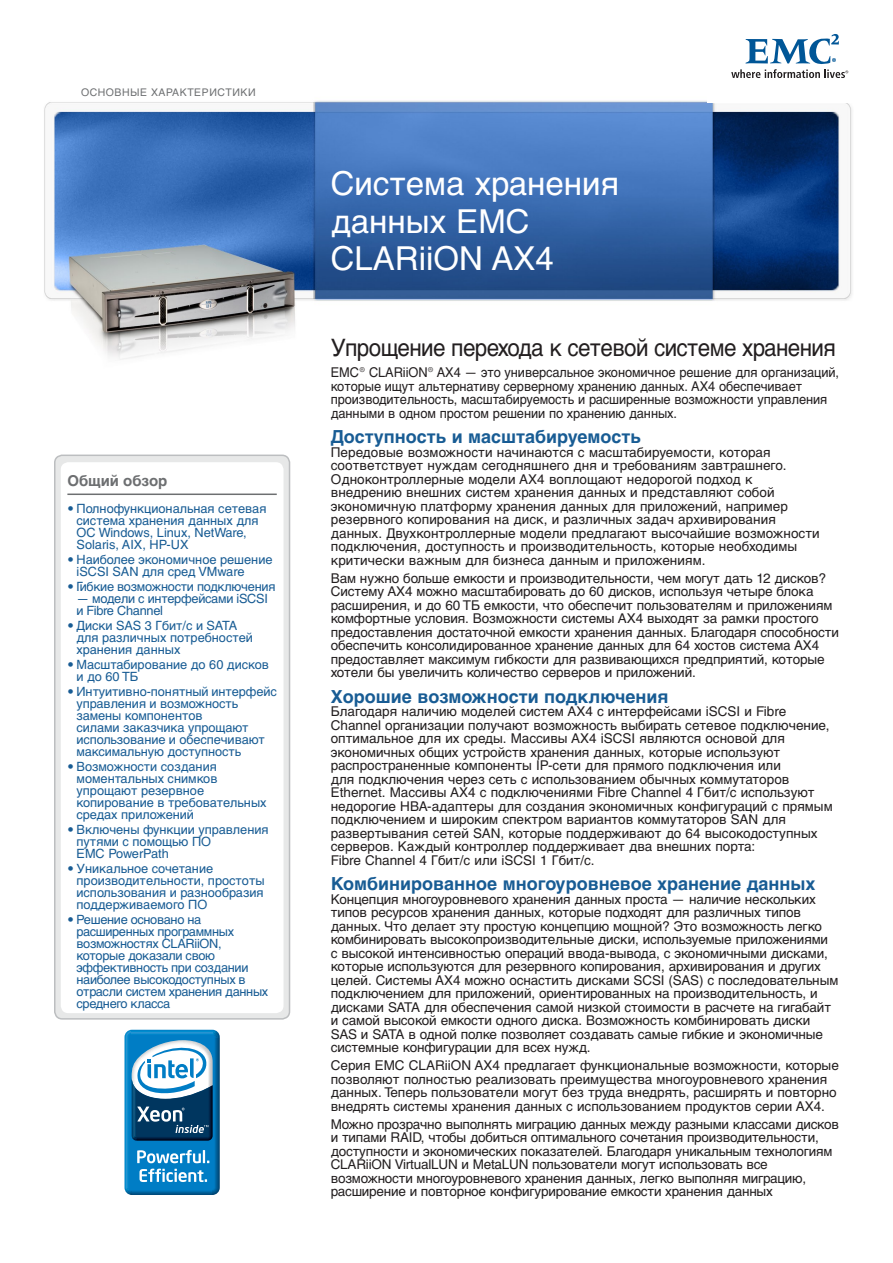
<style>
.page{position:relative;width:893px;height:1263px;background:#fff}
.page>*{position:absolute;margin:0;border:0;box-sizing:border-box;transform-origin:0 0}
.t1{font:33px/37.5px "Helvetica Cyr Upright";color:#fff}
.t2{font:24px "Helvetica Cyr Upright";letter-spacing:-.025em;color:#231f20;scale:.93 1}
.t3{font:700 18px "Helvetica Cyr";color:#185c94}
.t4{font:700 15px "Helvetica Cyr";color:#6d6f71}
.t5{font:13.5px/13.5px "Helvetica Cyr Upright";letter-spacing:-.01em;color:#231f20}
.t6{font:13.5px/13.5px "Helvetica Cyr Upright";letter-spacing:-.01em;color:#231f20;scale:.95 1}
.t7{font:12.75px/12px "Helvetica Cyr Upright";letter-spacing:-.005em;color:#185c94}
.t8{font:12.75px/12px "Helvetica Cyr Upright";letter-spacing:-.025em;color:#185c94}
.t9{font:10.5px "Helvetica Cyr Upright";letter-spacing:.05em;color:#6d6f71}
</style>
<div class="page">
<img style="left:44px;top:100px;width:808px;height:260px">
<div style="left:707px;top:14px;width:162px;height:88px;background:#fff"></div>
<svg style="left:731px;top:34px;width:117px;height:44px"></svg>
<div style="left:55px;top:455px;width:235px;height:564px;background:#e7e8e8;border-radius:8px"></div>
<div style="left:54px;top:455px;width:236px;height:565px;border:2px solid #bcbec0;border-radius:8px"></div>
<div style="left:61px;top:462px;width:223px;height:551px;background:#fff;border-radius:8px"></div>
<hr style="left:67px;top:493px;width:210px;height:2px;background:#6d6f71">
<svg style="left:124px;top:1030px;width:96px;height:165px"></svg>
<p class="t9" style="left:81px;top:86px;width:176px">ОСНОВНЫЕ ХАРАКТЕРИСТИКИ</p>
<p class="t4" style="left:67px;top:472px;width:102px">Общий обзор</p>
<p class="t7" style="left:77px;top:502px;width:192px;text-indent:-9px">• Полнофункциональная сетевая система хранения данных для<br>ОС Windows, Linux, NetWare,<br>Solaris, AIX, HP-UX</p>
<p class="t7" style="left:77px;top:553px;width:198px;text-indent:-9px">• Наиболее экономичное решение iSCSI SAN для сред VMware</p>
<p class="t7" style="left:68px;top:580px;width:209px">• Гибкие возможности подключения</p>
<p class="t7" style="left:77px;top:592px;width:193px">— модели с интерфейсами iSCSI и Fibre Channel</p>
<p class="t7" style="left:77px;top:619px;width:178px;text-indent:-9px">• Диски SAS 3 Гбит/с и SATA для различных потребностей хранения данных</p>
<p class="t7" style="left:77px;top:658px;width:194px;text-indent:-9px">• Масштабирование до 60 дисков и до 60 ТБ</p>
<p class="t7" style="left:77px;top:685px;width:202px;text-indent:-9px">• Интуитивно-понятный интерфейс управления и возможность замены компонентов<br>силами заказчика упрощают использование и обеспечивают максимальную доступность</p>
<p class="t7" style="left:77px;top:760px;width:192px;text-indent:-9px">• Возможности создания моментальных снимков упрощают резервное копирование в требовательных средах приложений</p>
<p class="t7" style="left:77px;top:823px;width:194px;text-indent:-9px">• Включены функции управления путями с помощью ПО<br>EMC PowerPath</p>
<p class="t7" style="left:77px;top:862px;width:190px;text-indent:-9px">• Уникальное сочетание производительности, простоты использования и разнообразия поддерживаемого ПО</p>
<p class="t8" style="left:77px;top:913px;width:193px;text-indent:-9px">• Решение основано на расширенных программных возможностях CLARiiON, которые доказали свою эффективность при создании наиболее высокодоступных в отрасли систем хранения данных среднего класса</p>
<h1 class="t1" style="left:331px;top:165px;width:290px">Система хранения данных EMC<br>CLARiiON AX4</h1>
<h2 class="t2" style="left:331px;top:334px;width:545px">Упрощение перехода к сетевой системе хранения</h2>
<p class="t6" style="left:331px;top:366px;width:536px">EMC® CLARiiON® AX4 — это универсальное экономичное решение для организаций, которые ищут альтернативу серверному хранению данных. AX4 обеспечивает производительность, масштабируемость и расширенные возможности управления данными в одном простом решении по хранению данных.</p>
<h3 class="t3" style="left:331px;top:427px;width:312px">Доступность и масштабируемость</h3>
<p class="t5" style="left:331px;top:445px;width:490px">Передовые возможности начинаются с масштабируемости, которая соответствует нуждам сегодняшнего дня и требованиям завтрашнего.<br>Одноконтроллерные модели AX4 воплощают недорогой подход к внедрению внешних систем хранения данных и представляют собой экономичную платформу хранения данных для приложений, например резервного копирования на диск, и различных задач архивирования данных. Двухконтроллерные модели предлагают высочайшие возможности подключения, доступность и производительность, которые необходимы критически важным для бизнеса данным и приложениям.</p>
<p class="t5" style="left:331px;top:571px;width:510px">Вам нужно больше емкости и производительности, чем могут дать 12 дисков?<br>Систему AX4 можно масштабировать до 60 дисков, используя четыре блока расширения, и до 60 ТБ емкости, что обеспечит пользователям и приложениям комфортные условия. Возможности системы AX4 выходят за рамки простого предоставления достаточной емкости хранения данных. Благодаря способности обеспечить консолидированное хранение данных для 64 хостов система AX4 предоставляет максимум гибкости для развивающихся предприятий, которые хотели бы увеличить количество серверов и приложений.</p>
<h3 class="t3" style="left:331px;top:686px;width:339px">Хорошие возможности подключения</h3>
<p class="t5" style="left:331px;top:705px;width:503px">Благодаря наличию моделей систем AX4 с интерфейсами iSCSI и Fibre Channel организации получают возможность выбирать сетевое подключение, оптимальное для их среды. Массивы AX4 iSCSI являются основой для экономичных общих устройств хранения данных, которые используют распространенные компоненты IP-сети для прямого подключения или<br>для подключения через сеть с использованием обычных коммутаторов Ethernet. Массивы AX4 с подключениями Fibre Channel 4 Гбит/c используют недорогие HBA-адаптеры для создания экономичных конфигураций с прямым подключением и широким спектром вариантов коммутаторов SAN для развертывания сетей SAN, которые поддерживают до 64 высокодоступных серверов. Каждый контроллер поддерживает два внешних порта:<br>Fibre Channel 4 Гбит/с или iSCSI 1 Гбит/с.</p>
<h3 class="t3" style="left:331px;top:874px;width:486px">Комбинированное многоуровневое хранение данных</h3>
<p class="t5" style="left:331px;top:892px;width:509px">Концепция многоуровневого хранения данных проста — наличие нескольких типов ресурсов хранения данных, которые подходят для различных типов данных. Что делает эту простую концепцию мощной? Это возможность легко комбинировать высокопроизводительные диски, используемые приложениями<br>с высокой интенсивностью операций ввода-вывода, с экономичными дисками, которые используются для резервного копирования, архивирования и других целей. Системы AX4 можно оснастить дисками SCSI (SAS) с последовательным подключением для приложений, ориентированных на производительность, и дисками SATA для обеспечения самой низкой стоимости в расчете на гигабайт и самой высокой емкости одного диска. Возможность комбинировать диски SAS и SATA в одной полке позволяет создавать самые гибкие и экономичные системные конфигурации для всех нужд.</p>
<p class="t5" style="left:331px;top:1059px;width:510px">Серия EMC CLARiiON AX4 предлагает функциональные возможности, которые позволяют полностью реализовать преимущества многоуровневого хранения данных. Теперь пользователи могут без труда внедрять, расширять и повторно внедрять системы хранения данных с использованием продуктов серии AX4.</p>
<p class="t5" style="left:331px;top:1117px;width:510px">Можно прозрачно выполнять миграцию данных между разными классами дисков и типами RAID, чтобы добиться оптимального сочетания производительности, доступности и экономических показателей. Благодаря уникальным технологиям CLARiiON VirtualLUN и MetaLUN пользователи могут использовать все возможности многоуровневого хранения данных, легко выполняя миграцию, расширение и повторное конфигурирование емкости хранения данных</p>
</div>
